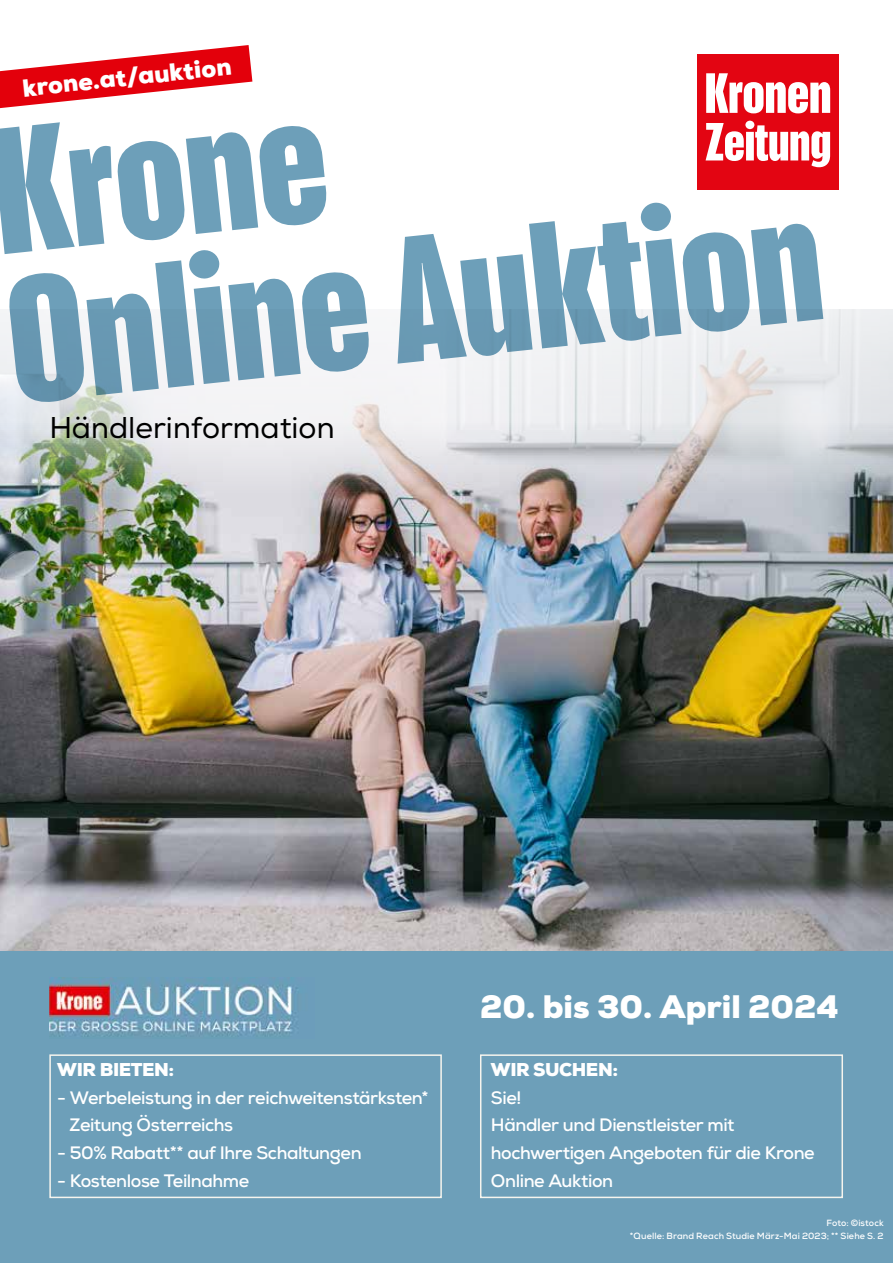
<style>
.page{position:relative;width:893px;height:1263px;background:#fff}
.page>*{position:absolute;margin:0;border:0;box-sizing:border-box;transform-origin:0 0}
.t1{font:700 174px/150px "Placard Comp";color:#6d9fb9}
.t2{font:900 31.5px "Nexa";color:#fff}
.t3{font:30px "Nexa";color:#000}
.t4{font:900 24px "Nexa";color:#fff}
.t5{font:700 18px/27.6px "Nexa";letter-spacing:-.025em;color:#fff}
.t6{font:900 18px "Nexa";letter-spacing:-.025em;color:#fff}
.t7{font:700 9px/13.5px "Nexa";letter-spacing:.01em;color:#fff;text-align:right}
</style>
<div class="page">
<img style="left:0;top:492px;width:893px;height:459px">
<svg style="left:0;top:78px;width:893px;height:414px"></svg>
<div style="left:0;top:951px;width:893px;height:312px;background:#6d9fb9"></div>
<svg style="left:0;top:45px;width:252px;height:63px"></svg>
<div style="left:697px;top:54px;width:142px;height:135px;background:#e30512"></div>
<svg style="left:706px;top:73px;width:124px;height:40px"></svg>
<svg style="left:706px;top:121px;width:124px;height:46px"></svg>
<div style="left:49px;top:1054px;width:393px;height:144px;border:2px solid #f6f4ee"></div>
<div style="left:480px;top:1054px;width:363px;height:144px;border:2px solid #f6f4ee"></div>
<img style="left:49px;top:977px;width:249px;height:60px">
<h3 class="t4" style="left:21px;top:72px;width:211px;rotate:-6deg">krone.at/auktion</h3>
<h1 class="t1" style="left:-16px;top:116px;width:819px;rotate:-6deg">Krone<br>Online Auktion</h1>
<h3 class="t3" style="left:49px;top:409px;width:287px">Händlerinformation</h3>
<p class="t6" style="left:57px;top:1058px;width:119px">WIR BIETEN:</p>
<p class="t5" style="left:70px;top:1084px;width:361px;text-indent:-12px">- Werbeleistung in der reichweitenstärksten*<br>Zeitung Österreichs</p>
<p class="t5" style="left:57px;top:1139px;width:306px">- 50% Rabatt** auf Ihre Schaltungen</p>
<p class="t5" style="left:57px;top:1166px;width:194px">- Kostenlose Teilnahme</p>
<h2 class="t2" style="left:480px;top:985px;width:360px">20. bis 30. April 2024</h2>
<p class="t6" style="left:491px;top:1058px;width:129px">WIR SUCHEN:</p>
<p class="t5" style="left:491px;top:1084px;width:325px">Sie!<br>Händler und Dienstleister mit hochwertigen Angeboten für die Krone<br>Online Auktion</p>
<p class="t7" style="left:630px;top:1216px;width:255px">Foto: ©istock<br>*Quelle: Brand Reach Studie März-Mai 2023; ** Siehe S. 2</p>
</div>
